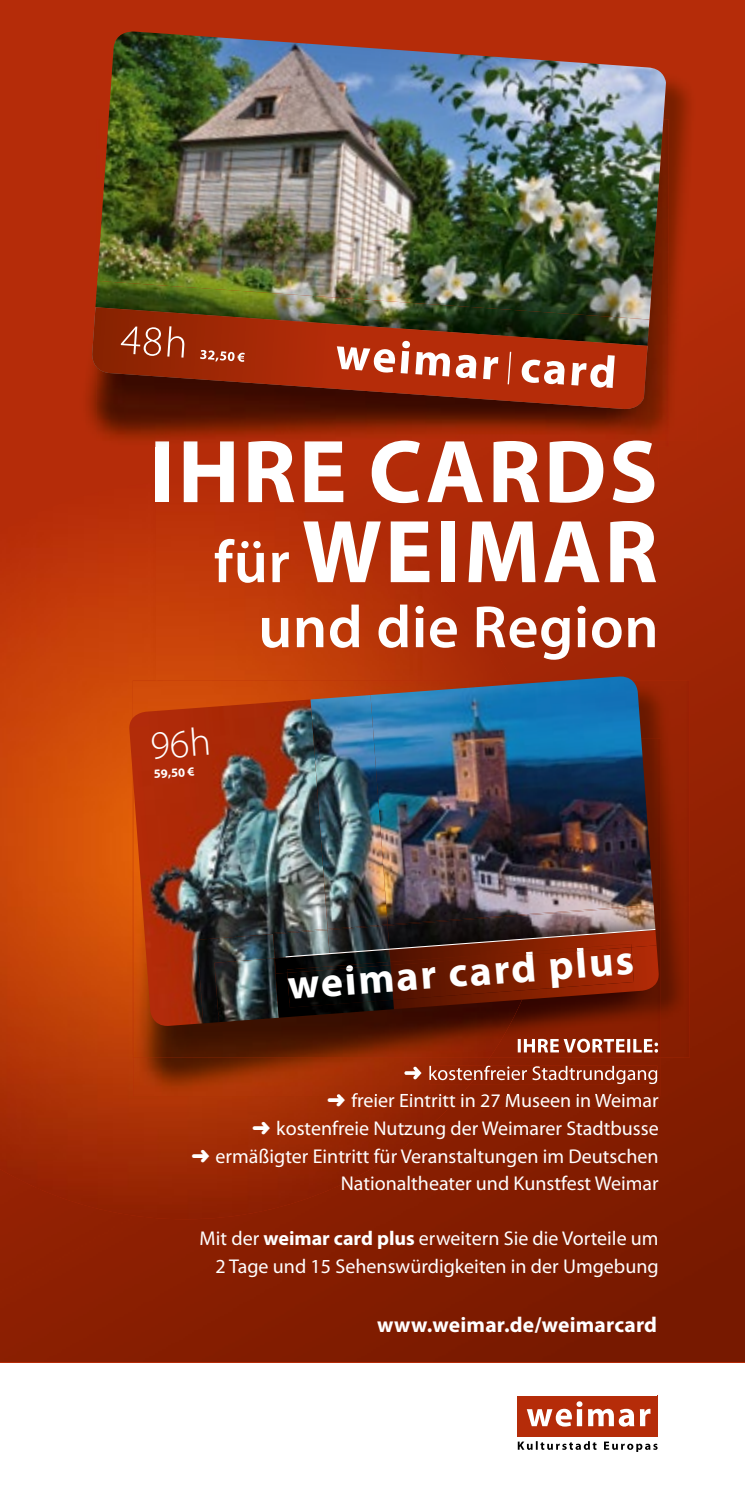
<style>
.page{position:relative;width:745px;height:1489px;background:#fff}
.page>*{position:absolute;margin:0;border:0;box-sizing:border-box;transform-origin:0 0}
.t1{font:700 90px/80px "Myriad Pro";letter-spacing:.03em;color:#fff;text-align:right}
.t2{font:600 60px "Myriad Pro";letter-spacing:.01em;color:#fff}
.t3{font:700 42px "Myriad Pro";color:#fff}
.t4{font:700 21.5px "Myriad Pro";letter-spacing:.01em;color:#fff}
.t5{font:20px/27.5px "Myriad Pro";color:#fff;text-align:right}
.t6{font:700 12.5px "Myriad Pro";color:#fff}
.s1{font-weight:600;font-size:60px}
.s2{font-weight:700}
</style>
<div class="page">
<img style="left:0;top:1189px;width:744px;height:172px">
<div style="left:424px;top:1102px;width:320px;height:87px;background:#831c00"></div>
<div style="left:658px;top:1016px;width:86px;height:86px;background:#851d00"></div>
<img style="left:679px;top:0;width:65px;height:1016px">
<div style="left:504px;top:497px;width:175px;height:183px;background:#a52706"></div>
<div style="left:424px;top:503px;width:80px;height:65px;background:#ad2908"></div>
<div style="left:1px;top:0;width:151px;height:483px;background:#b52c09"></div>
<img style="left:152px;top:446px;width:3px;height:37px">
<img style="left:658px;top:440px;width:21px;height:57px">
<div style="left:152px;top:0;width:527px;height:35px;background:#b52c09"></div>
<div style="left:459px;top:1095px;width:199px;height:12px;background:#871e01"></div>
<div style="left:155px;top:446px;width:503px;height:57px;background:#b22b09"></div>
<img style="left:0;top:1056px;width:424px;height:163px">
<img style="left:422px;top:1107px;width:27px;height:25px">
<img style="left:0;top:483px;width:155px;height:573px">
<img style="left:155px;top:503px;width:269px;height:173px">
<div style="left:422px;top:568px;width:90px;height:108px;background:#aa2907"></div>
<img style="left:328px;top:1095px;width:17px;height:12px">
<img style="left:351px;top:1095px;width:108px;height:12px">
<div style="left:155px;top:481px;width:154px;height:22px;background:#b62d09"></div>
<div style="left:79px;top:119px;width:589px;height:327px;background:#b52c09"></div>
<img style="left:155px;top:440px;width:503px;height:6px">
<img style="left:666px;top:35px;width:31px;height:405px">
<img style="left:96px;top:119px;width:572px;height:321px">
<img style="left:97px;top:32px;width:568px;height:287px">
<img style="left:95px;top:281px;width:554px;height:65px">
<svg style="left:91px;top:307px;width:556px;height:103px;background:#70280c"></svg>
<svg style="left:121px;top:326px;width:64px;height:31px;background:#a74f34"></svg>
<svg style="left:336px;top:341px;width:278px;height:47px"></svg>
<svg style="left:200px;top:350px;width:44px;height:12px"></svg>
<div style="left:489px;top:1057px;width:171px;height:38px;background:#891e01"></div>
<img style="left:133px;top:1057px;width:356px;height:38px">
<img style="left:404px;top:1066px;width:18px;height:13px">
<img style="left:484px;top:1065px;width:173px;height:19px">
<img style="left:429px;top:1065px;width:55px;height:19px">
<svg style="left:328px;top:1094px;width:17px;height:1px"></svg>
<img style="left:462px;top:1092px;width:196px;height:3px">
<img style="left:351px;top:1092px;width:111px;height:3px">
<img style="left:659px;top:680px;width:30px;height:377px">
<img style="left:536px;top:738px;width:124px;height:319px">
<img style="left:133px;top:1027px;width:403px;height:30px">
<img style="left:517px;top:1038px;width:140px;height:14px">
<img style="left:128px;top:676px;width:531px;height:351px">
<div style="left:517px;top:1395px;width:140px;height:41px;background:#b52c09"></div>
<svg style="left:526px;top:1401px;width:124px;height:25px"></svg>
<img style="left:657px;top:1395px;width:1px;height:41px">
<svg style="left:517px;top:1441px;width:141px;height:10px"></svg>
<img style="left:0;top:0;width:1px;height:540px">
<svg style="left:128px;top:698px;width:80px;height:329px;background:#a43612"></svg>
<h1 class="t1" style="left:149px;top:429px;width:509px">IHRE CARDS <span class="s1">für</span> WEIMAR</h1>
<h2 class="t2" style="left:258px;top:589px;width:402px">und die Region</h2>
<p class="t6" style="left:153px;top:766px;width:42px;rotate:-4deg">59,50 €</p>
<h3 class="t3" style="left:285px;top:957px;width:348px;rotate:-4deg">weimar card plus</h3>
<p class="t5" style="left:191px;top:1086px;width:468px">➜ freier Eintritt in 27 Museen in Weimar<br>➜ kostenfreie Nutzung der Weimarer Stadtbusse<br>➜ ermäßigter Eintritt für Veranstaltungen im Deutschen Nationaltheater und Kunstfest Weimar</p>
<p class="t5" style="left:199px;top:1224px;width:460px">Mit der <span class="s2">weimar card plus</span> erweitern Sie die Vorteile um<br>2 Tage und 15 Sehenswürdigkeiten in der Umgebung</p>
<p class="t4" style="left:377px;top:1310px;width:281px">www.weimar.de/weimarcard</p>
</div>
